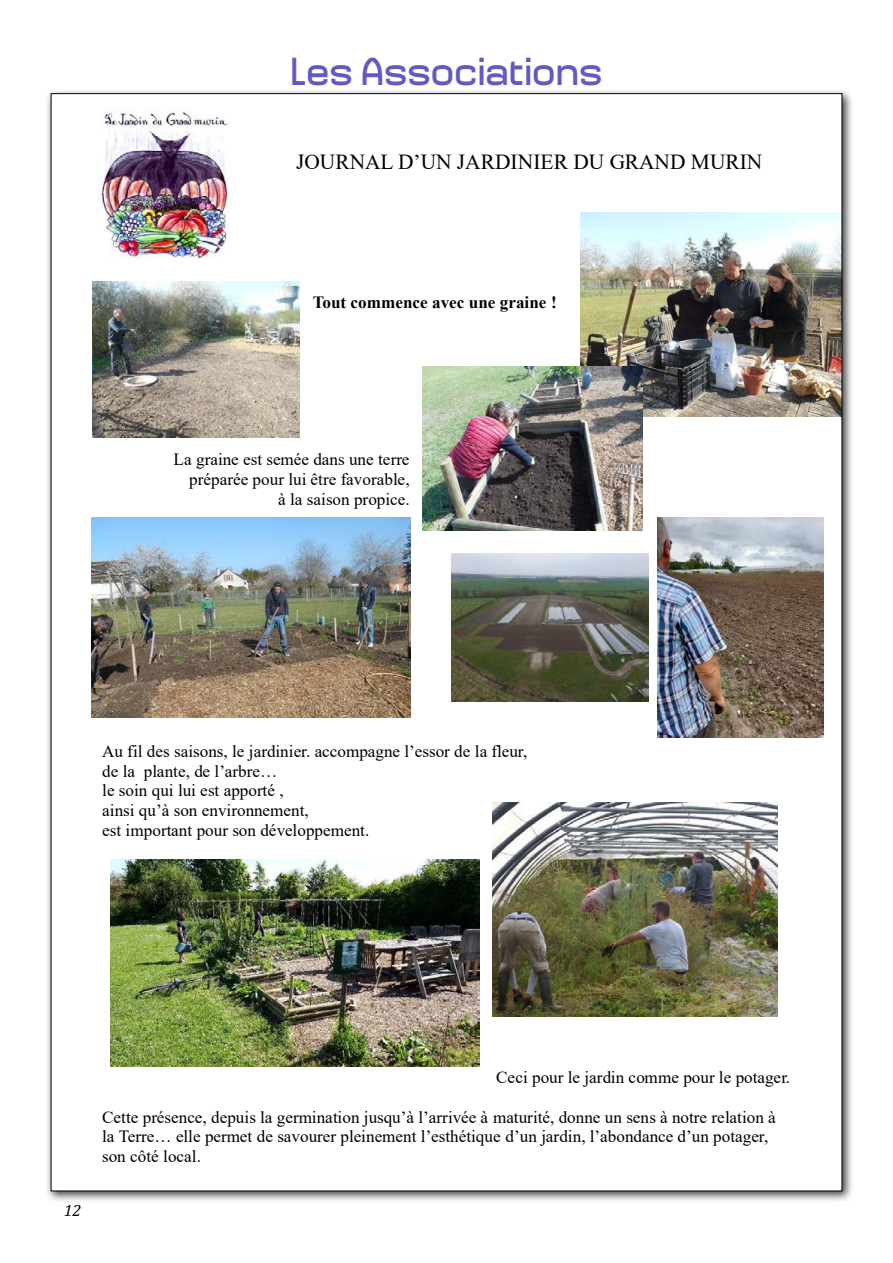
<style>
.page{position:relative;width:893px;height:1263px;background:#fff}
.page>*{position:absolute;margin:0;border:0;box-sizing:border-box;transform-origin:0 0}
.t1{font:39px "Millimetre";color:#6359c2}
.t2{font:21.45px "Times New Roman";color:#000}
.t3{font:17.1px/19.6px "Times New Roman";color:#000}
.t4{font:700 17.1px "Times New Roman";color:#000}
.t5{font:italic 16.5px "Cambria";color:#000}
</style>
<div class="page">
<div style="left:45px;top:88px;width:809px;height:1114px;background:#000;opacity:.75"></div>
<div style="left:51px;top:94px;width:791px;height:1097px;background:#fff"></div>
<img style="left:111px;top:859px;width:368px;height:207px">
<img style="left:492px;top:802px;width:286px;height:215px">
<img style="left:581px;top:213px;width:259px;height:203px">
<img style="left:451px;top:554px;width:197px;height:147px">
<img style="left:99px;top:110px;width:131px;height:149px">
<img style="left:92px;top:517px;width:318px;height:201px">
<img style="left:423px;top:366px;width:219px;height:165px">
<img style="left:92px;top:282px;width:207px;height:155px">
<img style="left:657px;top:517px;width:166px;height:221px">
<h1 class="t1" style="left:290px;top:50px;width:313px">Les Associations</h1>
<p class="t2" style="left:296px;top:146px;width:468px">JOURNAL D’UN JARDINIER DU GRAND MURIN</p>
<p class="t4" style="left:313px;top:290px;width:246px">Tout commence avec une graine !</p>
<p class="t3" style="left:174px;top:449px;width:238px;text-align:right">La graine est semée dans une terre préparée pour lui être favorable,<br>à la saison propice.</p>
<p class="t3" style="left:102px;top:741px;width:427px">Au fil des saisons, le jardinier. accompagne l’essor de la fleur, de la plante, de l’arbre…<br>le soin qui lui est apporté ,<br>ainsi qu’à son environnement,<br>est important pour son développement.</p>
<p class="t5" style="left:64px;top:1199px;width:19px">12</p>
<p class="t3" style="left:496px;top:1067px;width:295px">Ceci pour le jardin comme pour le potager.</p>
<p class="t3" style="left:102px;top:1106px;width:675px">Cette présence, depuis la germination jusqu’à l’arrivée à maturité, donne un sens à notre relation à la Terre… elle permet de savourer pleinement l’esthétique d’un jardin, l’abondance d’un potager, son côté local.</p>
</div>
